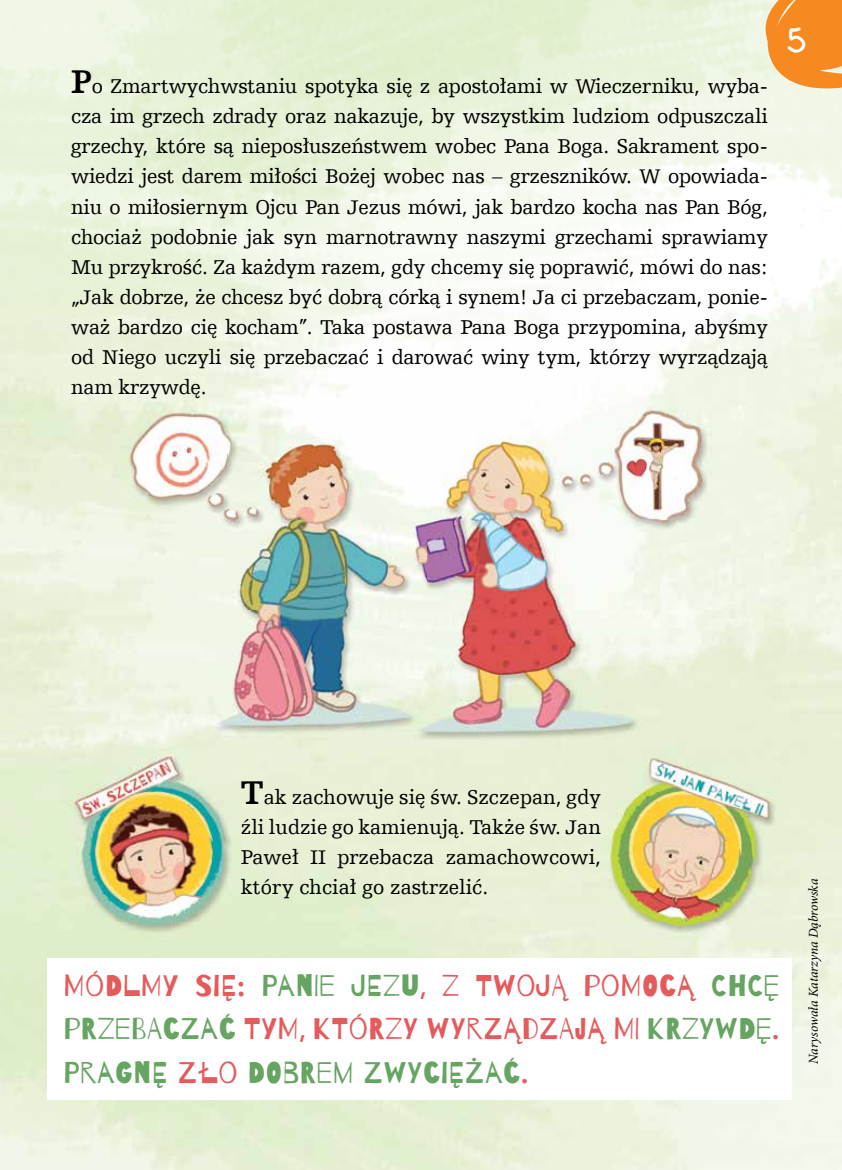
<style>
.page{position:relative;width:842px;height:1170px;background:#fff}
.page>*{position:absolute;margin:0;border:0;box-sizing:border-box;transform-origin:0 0}
.t1{font:31.5px "Kids";color:#fff}
.t2{font:30px/43.5px "Barrio";letter-spacing:.02em;color:#65a461;text-align:justify}
.t3{font:21px/30px "Humst Slab 712 EU";letter-spacing:-.005em;color:#000;text-align:justify}
.t4{font:italic 13.5px "Minion Pro";letter-spacing:-.01em;color:#000}
.s1{font-weight:700;font-size:34.5px}
.s2{color:#e55a5b}
</style>
<div class="page">
<img style="left:0;top:0;width:842px;height:1169px">
<div style="left:47px;top:958px;width:745px;height:141px;background:#fff"></div>
<svg style="left:764px;top:0;width:78px;height:94px;background:#f49e46"></svg>
<p class="t3" style="left:71px;top:72px;width:698px"><span class="s1">P</span>o Zmartwychwstaniu spotyka się z apostołami w Wieczerniku, wyba&shy;cza im grzech zdrady oraz nakazuje, by wszystkim ludziom odpuszczali grzechy, które są nieposłuszeństwem wobec Pana Boga. Sakrament spo&shy;wiedzi jest darem miłości Bożej wobec nas – grzeszników. W opowiada&shy;niu o miłosiernym Ojcu Pan Jezus mówi, jak bardzo kocha nas Pan Bóg, chociaż podobnie jak syn marnotrawny naszymi grzechami sprawiamy Mu przykrość. Za każdym razem, gdy chcemy się poprawić, mówi do nas: „Jak dobrze, że chcesz być dobrą córką i synem! Ja ci przebaczam, ponie&shy;waż bardzo cię kocham”. Taka postawa Pana Boga przypomina, abyśmy od Niego uczyli się przebaczać i darować winy tym, którzy wyrządzają nam krzywdę.</p>
<h1 class="t1" style="left:788px;top:22px;width:21px">5</h1>
<p class="t3" style="left:241px;top:782px;width:362px"><span class="s1">T</span>ak zachowuje się św. Szczepan, gdy źli ludzie go kamienują. Także św. Jan Paweł II przebacza zamachowcowi, który chciał go zastrzelić.</p>
<h2 class="t2" style="left:64px;top:964px;width:717px"><span class="s2">MÓDLMY SIĘ:</span> PANIE JEZU<span class="s2">, Z TWOJĄ POMOCĄ</span> CHCĘ PRZEBACZAĆ <span class="s2">TYM, KTÓRZY WYRZĄDZAJĄ MI</span> KRZYWDĘ<span class="s2">.<br></span>PRAGNĘ <span class="s2">ZŁO</span> DOBREM ZWYCIĘŻAĆ<span class="s2">.</span></h2>
<p class="t4" style="left:804px;top:1063px;width:186px;rotate:-90deg">Narysowała Katarzyna Dąbrowska</p>
</div>
